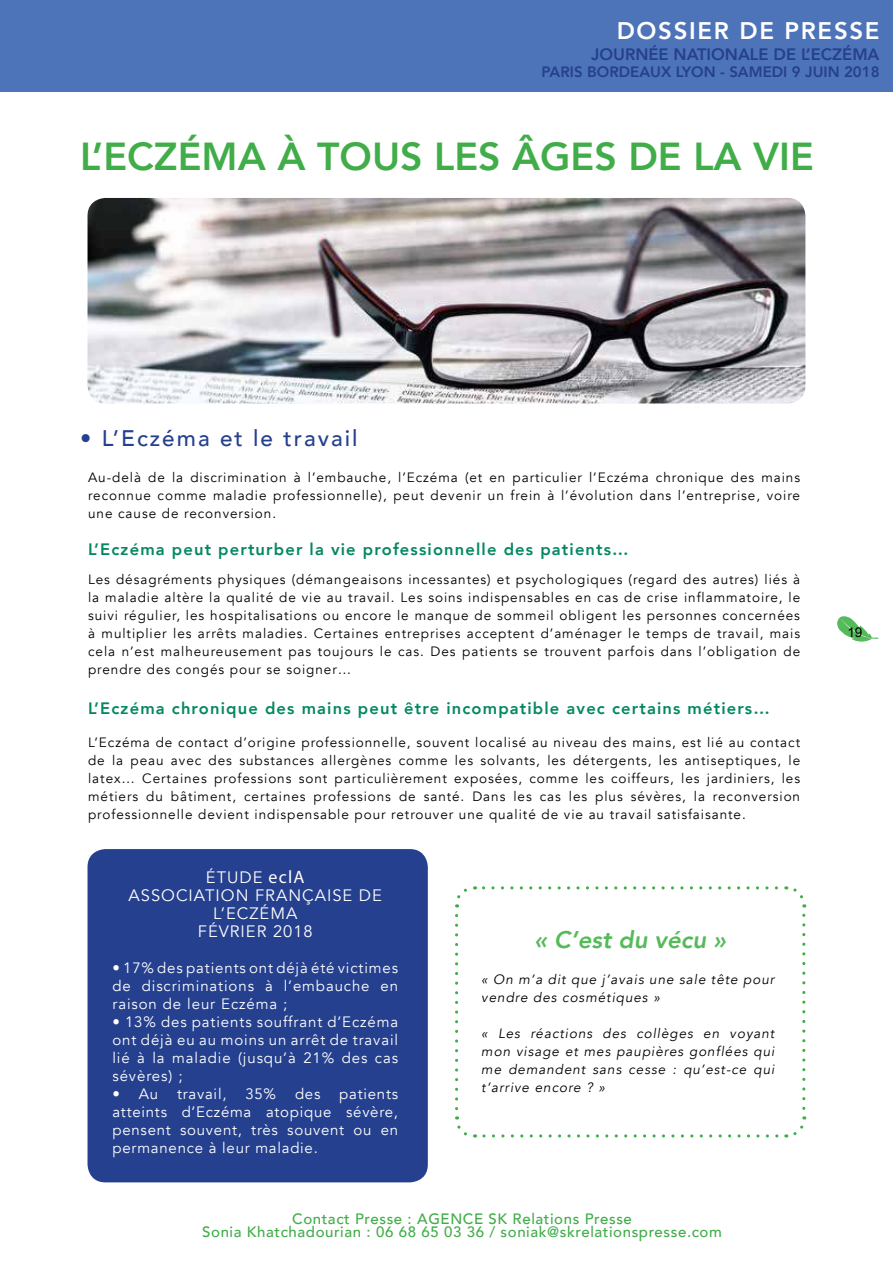
<style>
.page{position:relative;width:893px;height:1263px;background:#fff}
.page>*{position:absolute;margin:0;border:0;box-sizing:border-box;transform-origin:0 0}
.t1{font:800 39px "Avenir";color:#41ad49}
.t2{font:800 24px "Avenir";letter-spacing:.07em;color:#fff}
.t3{font:italic 800 24px "Avenir";color:#55ba5a}
.t4{font:500 22.5px "Avenir";letter-spacing:.09em;color:#25408e}
.t5{font:800 16.5px "Avenir";letter-spacing:.07em;color:#048862}
.t6{font:16.5px/18px "Avenir";letter-spacing:.06em;color:#fff;text-align:center}
.t7{font:800 16.5px "Avenir";color:#25408e}
.t8{font:15px/18px "Avenir";letter-spacing:.06em;color:#fff;text-align:justify}
.t9{font:500 15px/13.5px "Avenir";letter-spacing:.04em;color:#41ad49;text-align:center}
.t10{font:800 15px "Avenir";color:#25408e}
.t11{font:13.5px/18px "Avenir";letter-spacing:.07em;color:#000;text-align:justify}
.t12{font:italic 13.5px/18px "Avenir";letter-spacing:.07em;color:#000}
.t13{font:13.5px "Arial";color:#000}
.s1{font-family:"Myriad Pro";font-size:18px}
</style>
<div class="page">
<div style="left:0;top:0;width:893px;height:92px;background:#4d73b9"></div>
<svg style="left:455px;top:915px;width:21px;height:223px"></svg>
<svg style="left:484px;top:1116px;width:323px;height:22px"></svg>
<svg style="left:786px;top:886px;width:20px;height:222px"></svg>
<svg style="left:455px;top:886px;width:321px;height:21px"></svg>
<div style="left:88px;top:849px;width:340px;height:333px;background:#25408e;border-radius:18px"></div>
<img style="left:88px;top:198px;width:717px;height:205px">
<svg style="left:837px;top:616px;width:42px;height:26px"></svg>
<h2 class="t2" style="left:617px;top:17px;width:264px">DOSSIER DE PRESSE</h2>
<p class="t7" style="left:591px;top:46px;width:290px">JOURNÉE NATIONALE DE L’ECZÉMA</p>
<p class="t10" style="left:542px;top:63px;width:339px">PARIS BORDEAUX LYON - SAMEDI 9 JUIN 2018</p>
<h1 class="t1" style="left:80px;top:135px;width:735px">L’ECZÉMA À TOUS LES ÂGES DE LA VIE</h1>
<h3 class="t4" style="left:80px;top:429px;width:279px">• L’Eczéma et le travail</h3>
<p class="t11" style="left:88px;top:470px;width:714px">Au-delà de la discrimination à l’embauche, l’Eczéma (et en particulier l’Eczéma chronique des mains reconnue comme maladie professionnelle), peut devenir un frein à l’évolution dans l’entreprise, voire une cause de reconversion.</p>
<p class="t5" style="left:88px;top:540px;width:542px">L’Eczéma peut perturber la vie professionnelle des patients…</p>
<p class="t11" style="left:88px;top:572px;width:714px">Les désagréments physiques (démangeaisons incessantes) et psychologiques (regard des autres) liés à la maladie altère la qualité de vie au travail. Les soins indispensables en cas de crise inflammatoire, le suivi régulier, les hospitalisations ou encore le manque de sommeil obligent les personnes concernées à multiplier les arrêts maladies. Certaines entreprises acceptent d’aménager le temps de travail, mais cela n’est malheureusement pas toujours le cas. Des patients se trouvent parfois dans l’obligation de prendre des congés pour se soigner…</p>
<p class="t5" style="left:88px;top:699px;width:683px">L’Eczéma chronique des mains peut être incompatible avec certains métiers…</p>
<p class="t11" style="left:88px;top:735px;width:714px">L’Eczéma de contact d’origine professionnelle, souvent localisé au niveau des mains, est lié au contact de la peau avec des substances allergènes comme les solvants, les détergents, les antiseptiques, le latex… Certaines professions sont particulièrement exposées, comme les coiffeurs, les jardiniers, les métiers du bâtiment, certaines professions de santé. Dans les cas les plus sévères, la reconversion professionnelle devient indispensable pour retrouver une qualité de vie au travail satisfaisante.</p>
<p class="t6" style="left:129px;top:870px;width:255px">ÉTUDE <span class="s1">eclA<br></span>ASSOCIATION FRANÇAISE DE<br>L’ECZÉMA<br>FÉVRIER 2018</p>
<p class="t8" style="left:112px;top:960px;width:287px">• 17% des patients ont déjà été victimes de discriminations à l’embauche en raison de leur Eczéma ;</p>
<p class="t8" style="left:112px;top:1014px;width:287px">• 13% des patients souffrant d’Eczéma ont déjà eu au moins un arrêt de travail lié à la maladie (jusqu’à 21% des cas sévères) ;</p>
<p class="t8" style="left:112px;top:1086px;width:47px">• Au</p>
<p class="t8" style="left:177px;top:1086px;width:51px">travail,</p>
<p class="t8" style="left:245px;top:1086px;width:32px">35%</p>
<p class="t8" style="left:295px;top:1086px;width:27px">des</p>
<p class="t8" style="left:112px;top:1086px;width:287px;text-indent:227px">patients atteints d’Eczéma atopique sévère, pensent souvent, très souvent ou en permanence à leur maladie.</p>
<h2 class="t3" style="left:535px;top:930px;width:193px">« C’est du vécu »</h2>
<p class="t12" style="left:481px;top:972px;width:295px">« On m’a dit que j’avais une sale tête pour vendre des cosmétiques »</p>
<p class="t12" style="left:481px;top:1026px;width:295px;text-align:justify">« Les réactions des collèges en voyant mon visage et mes paupières gonflées qui me demandent sans cesse : qu’est-ce qui t’arrive encore ? »</p>
<p class="t9" style="left:202px;top:1213px;width:521px">Contact Presse : AGENCE SK Relations Presse<br>Sonia Khatchadourian : 06 68 65 03 36 / soniak@skrelationspresse.com</p>
<p class="t13" style="left:847px;top:624px;width:17px">19</p>
</div>
